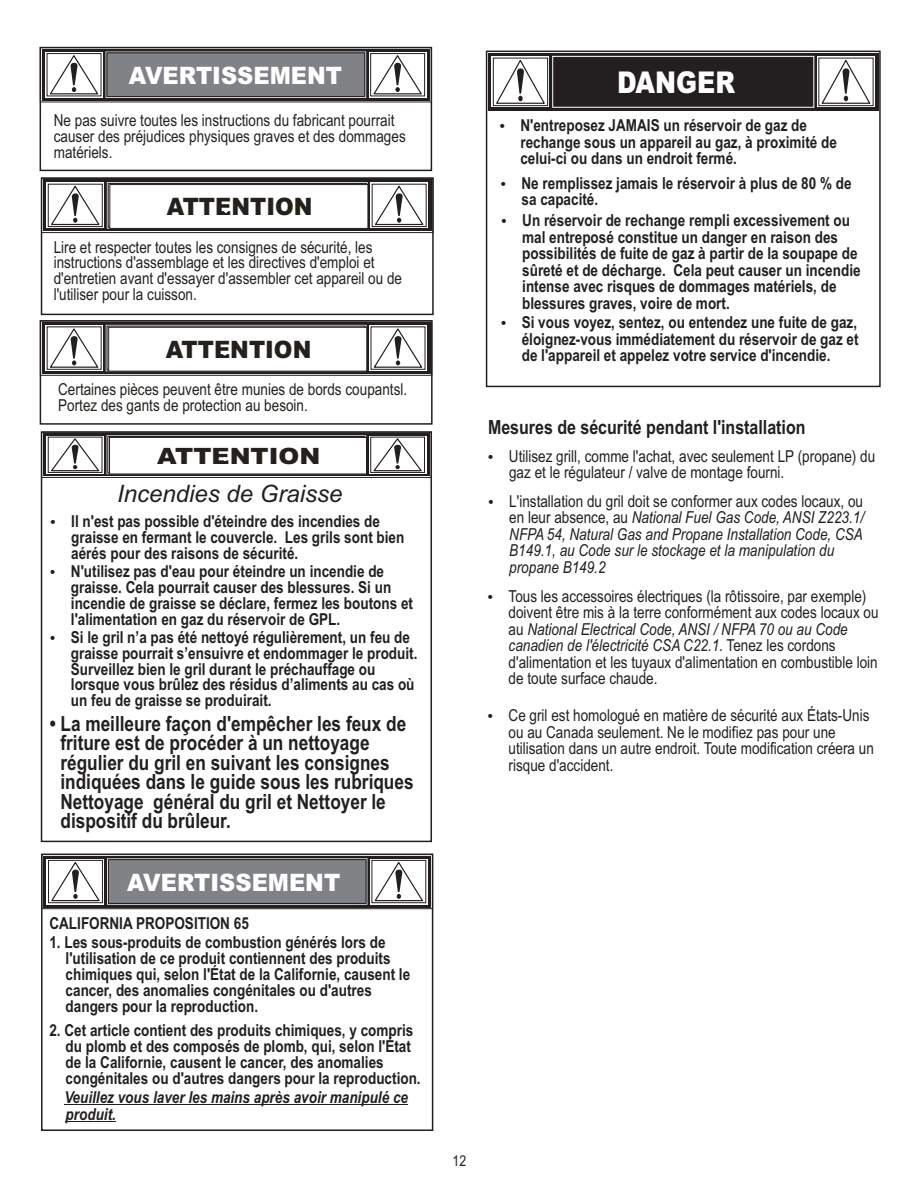
<style>
.page{position:relative;width:918px;height:1188px;background:#fff}
.page>*{position:absolute;margin:0;border:0;box-sizing:border-box;transform-origin:0 0}
.t1{font:900 30px "Arial";color:#fff;scale:.84 1}
.t2{font:900 24px "Arial";color:#fff;scale:.94 1}
.t3{font:900 24px "Arial";color:#24211d;scale:.94 1}
.t4{font:italic 24px "Arial";color:#231f20}
.t5{font:900 22.5px "Arial";color:#24211d;scale:1.12 1}
.t6{font:700 21px/19.5px "Arial Narrow";color:#231f20}
.t7{font:700 19.5px "Arial Narrow";color:#231f20}
.t8{font:700 16.5px/16.5px "Arial Narrow";color:#231f20}
.t9{font:16.5px/16.5px "Arial Narrow";color:#231f20}
.t10{font:italic 16.5px/16.5px "Arial Narrow";color:#231f20}
.t11{font:16.5px/15.9px "Arial Narrow";color:#24211d}
.t12{font:italic 700 16.5px/17.1px "Arial Narrow";color:#231f20}
.t13{font:15px "Arial Narrow";color:#231f20}
.s1{font-style:normal}
.s2{font-style:italic}
</style>
<div class="page">
<div style="left:40px;top:47px;width:392px;height:55px;border:1px solid #231f20"></div>
<div style="left:40px;top:47px;width:392px;height:124px;border:2px solid #231f20"></div>
<svg style="left:42px;top:49px;width:388px;height:51px;background:#3c3839"></svg>
<div style="left:45px;top:52px;width:58px;height:45px;background:linear-gradient(to bottom,#8c8a8a,#8c8a8a)"></div>
<div style="left:47px;top:53px;width:54px;height:43px;border:1px solid #231f20"></div>
<svg style="left:369px;top:52px;width:57px;height:45px"></svg>
<div style="left:370px;top:53px;width:55px;height:43px;border:1px solid #231f20"></div>
<div style="left:106px;top:52px;width:260px;height:46px;border:1px solid #fff"></div>
<svg style="left:372px;top:54px;width:51px;height:41px"></svg>
<svg style="left:48px;top:54px;width:52px;height:41px"></svg>
<div style="left:107px;top:52px;width:258px;height:45px;background:#808285;border:1px solid #231f20"></div>
<div style="left:41px;top:432px;width:391px;height:46px;border:1px solid #231f20"></div>
<div style="left:41px;top:431px;width:391px;height:411px;border:2px solid #231f20"></div>
<svg style="left:43px;top:433px;width:387px;height:43px;background:#3d393a"></svg>
<div style="left:47px;top:436px;width:57px;height:38px;background:#8d8b8b"></div>
<div style="left:48px;top:437px;width:54px;height:36px;border:1px solid #231f20"></div>
<svg style="left:369px;top:436px;width:57px;height:38px"></svg>
<div style="left:370px;top:437px;width:55px;height:36px;border:1px solid #231f20"></div>
<svg style="left:372px;top:437px;width:52px;height:35px"></svg>
<svg style="left:49px;top:437px;width:52px;height:35px;background:#dcdcdc"></svg>
<svg style="left:108px;top:436px;width:257px;height:37px"></svg>
<div style="left:109px;top:437px;width:258px;height:37px;background:#fff;border:1px solid #231f20"></div>
<div style="left:41px;top:178px;width:392px;height:55px;border:1px solid #231f20"></div>
<div style="left:41px;top:177px;width:393px;height:138px;border:2px solid #231f20"></div>
<div style="left:43px;top:180px;width:388px;height:51px;background:#231f20"></div>
<svg style="left:47px;top:183px;width:57px;height:45px"></svg>
<div style="left:48px;top:184px;width:55px;height:43px;border:1px solid #231f20"></div>
<div style="left:370px;top:183px;width:58px;height:45px;background:#b0afaf"></div>
<div style="left:372px;top:184px;width:55px;height:43px;border:1px solid #231f20"></div>
<div style="left:107px;top:182px;width:261px;height:46px;border:1px solid #fff"></div>
<svg style="left:373px;top:185px;width:52px;height:41px;background:#e1e1e1"></svg>
<svg style="left:49px;top:185px;width:52px;height:41px;background:#e1e1e1"></svg>
<svg style="left:108px;top:183px;width:259px;height:45px"></svg>
<div style="left:109px;top:184px;width:259px;height:45px;background:#fff;border:1px solid #231f20"></div>
<div style="left:40px;top:320px;width:392px;height:56px;border:1px solid #231f20"></div>
<div style="left:40px;top:320px;width:393px;height:105px;border:2px solid #231f20"></div>
<svg style="left:42px;top:322px;width:388px;height:52px;background:#332f30"></svg>
<svg style="left:45px;top:325px;width:58px;height:46px"></svg>
<div style="left:47px;top:327px;width:55px;height:43px;border:1px solid #231f20"></div>
<svg style="left:369px;top:325px;width:58px;height:46px"></svg>
<div style="left:371px;top:327px;width:54px;height:43px;border:1px solid #231f20"></div>
<svg style="left:372px;top:327px;width:52px;height:41px"></svg>
<svg style="left:48px;top:327px;width:52px;height:41px"></svg>
<svg style="left:107px;top:326px;width:259px;height:44px"></svg>
<div style="left:108px;top:327px;width:259px;height:45px;background:#fff;border:1px solid #231f20"></div>
<div style="left:41px;top:854px;width:392px;height:55px;border:1px solid #231f20"></div>
<div style="left:41px;top:854px;width:392px;height:277px;border:2px solid #231f20"></div>
<svg style="left:43px;top:856px;width:388px;height:51px;background:#4f4c4d"></svg>
<svg style="left:47px;top:859px;width:57px;height:45px"></svg>
<div style="left:48px;top:860px;width:55px;height:43px;border:1px solid #231f20"></div>
<div style="left:370px;top:859px;width:57px;height:45px;background:#797677"></div>
<div style="left:372px;top:860px;width:54px;height:43px;border:1px solid #231f20"></div>
<svg style="left:373px;top:861px;width:52px;height:41px;background:#e1e1e1"></svg>
<svg style="left:50px;top:861px;width:51px;height:41px"></svg>
<div style="left:108px;top:859px;width:258px;height:45px;background:#808285;border:1px solid #231f20"></div>
<hr style="left:64px;top:1104px;width:344px;height:1px;background:#231f20">
<hr style="left:66px;top:1121px;width:50px;height:1px;background:#231f20">
<div style="left:486px;top:51px;width:395px;height:336px;border:2px solid #231f20"></div>
<div style="left:488px;top:53px;width:390px;height:58px;background:#231f20"></div>
<div style="left:492px;top:56px;width:57px;height:51px;background:#a1a0a0"></div>
<div style="left:493px;top:58px;width:55px;height:48px;border:1px solid #231f20"></div>
<div style="left:817px;top:56px;width:58px;height:51px;background:linear-gradient(to bottom,#757373,#757373)"></div>
<div style="left:818px;top:58px;width:55px;height:48px;border:1px solid #231f20"></div>
<div style="left:552px;top:56px;width:262px;height:52px;border:1px solid #fff"></div>
<svg style="left:820px;top:59px;width:52px;height:45px;background:#e2e1e1"></svg>
<svg style="left:495px;top:59px;width:51px;height:45px;background:#e1e1e1"></svg>
<h2 class="t2" style="left:129px;top:67px;width:228px">AVERTISSEMENT</h2>
<p class="t11" style="left:54px;top:114px;width:353px">Ne pas suivre toutes les instructions du fabricant pourrait causer des préjudices physiques graves et des dommages matériels.</p>
<h2 class="t3" style="left:167px;top:198px;width:156px">ATTENTION</h2>
<p class="t9" style="left:54px;top:240px;width:350px;line-height:15.9px">Lire et respecter toutes les consignes de sécurité, les instructions d'assemblage et les directives d'emploi et d'entretien avant d'essayer d'assembler cet appareil ou de l'utiliser pour la cuisson.</p>
<h2 class="t3" style="left:166px;top:341px;width:156px">ATTENTION</h2>
<p class="t11" style="left:58px;top:382px;width:350px">Certaines pièces peuvent être munies de bords coupantsl.<br>Portez des gants de protection au besoin.</p>
<h3 class="t5" style="left:157px;top:448px;width:147px">ATTENTION</h3>
<h2 class="t4" style="left:117px;top:484px;width:227px">Incendies de Graisse</h2>
<p class="t8" style="left:71px;top:515px;width:335px;line-height:15.8px;text-indent:-21px">• Il n'est pas possible d'éteindre des incendies de graisse en fermant le couvercle. Les grils sont bien aérés pour des raisons de sécurité.</p>
<p class="t8" style="left:71px;top:565px;width:344px;line-height:15.9px;text-indent:-21px">• N'utilisez pas d'eau pour éteindre un incendie de graisse. Cela pourrait causer des blessures. Si un incendie de graisse se déclare, fermez les boutons et l'alimentation en gaz du réservoir de GPL.</p>
<p class="t8" style="left:71px;top:631px;width:348px;line-height:15.8px;text-indent:-21px">• Si le gril n’a pas été nettoyé régulièrement, un feu de graisse pourrait s’ensuivre et endommager le produit.<br>Surveillez bien le gril durant le préchauffage ou lorsque vous brûlez des résidus d’aliments au cas où un feu de graisse se produirait.</p>
<p class="t6" style="left:60px;top:716px;width:355px;text-indent:-11px">• La meilleure façon d'empêcher les feux de friture est de procéder à un nettoyage régulier du gril en suivant les consignes indiquées dans le guide sous les rubriques Nettoyage général du gril et Nettoyer le dispositif du brûleur.</p>
<h2 class="t2" style="left:127px;top:874px;width:228px">AVERTISSEMENT</h2>
<p class="t8" style="left:49px;top:917px;width:201px">CALIFORNIA PROPOSITION 65</p>
<p class="t8" style="left:66px;top:936px;width:346px;line-height:16px;text-indent:-16px">1. Les sous-produits de combustion générés lors de l'utilisation de ce produit contiennent des produits chimiques qui, selon l'État de la Californie, causent le cancer, des anomalies congénitales ou d'autres dangers pour la reproduction.</p>
<p class="t8" style="left:66px;top:1024px;width:357px;line-height:16px;text-indent:-16px">2. Cet article contient des produits chimiques, y compris du plomb et des composés de plomb, qui, selon l'État de la Californie, causent le cancer, des anomalies congénitales ou d'autres dangers pour la reproduction.</p>
<p class="t12" style="left:64px;top:1090px;width:345px">Veuillez vous laver les mains après avoir manipulé ce produit.</p>
<h1 class="t1" style="left:617px;top:72px;width:142px">DANGER</h1>
<p class="t8" style="left:520px;top:119px;width:318px;text-indent:-21px">• N'entreposez JAMAIS un réservoir de gaz de rechange sous un appareil au gaz, à proximité de celui-ci ou dans un endroit fermé.</p>
<p class="t8" style="left:522px;top:176px;width:332px;text-indent:-21px">• Ne remplissez jamais le réservoir à plus de 80 % de sa capacité.</p>
<p class="t8" style="left:522px;top:214px;width:340px;text-indent:-21px">• Un réservoir de rechange rempli excessivement ou mal entreposé constitue un danger en raison des possibilités de fuite de gaz à partir de la soupape de sûreté et de décharge. Cela peut causer un incendie intense avec risques de dommages matériels, de blessures graves, voire de mort.</p>
<p class="t8" style="left:522px;top:316px;width:338px;text-align:justify;text-indent:-21px">• Si vous voyez, sentez, ou entendez une fuite de gaz, éloignez-vous immédiatement du réservoir de gaz et de l'appareil et appelez votre service d'incendie.</p>
<p class="t7" style="left:488px;top:420px;width:319px">Mesures de sécurité pendant l'installation</p>
<p class="t9" style="left:509px;top:449px;width:368px;text-indent:-22px">• Utilisez grill, comme l'achat, avec seulement LP (propane) du gaz et le régulateur / valve de montage fourni.</p>
<p class="t10" style="left:509px;top:494px;width:356px;text-indent:-21px">• <span class="s1">L'installation du gril doit se conformer aux codes locaux, ou en leur absence, au</span> National Fuel Gas Code, ANSI Z223.1/ NFPA 54, Natural Gas and Propane Installation Code, CSA B149.1, au Code sur le stockage et la manipulation du propane B149.2</p>
<p class="t9" style="left:509px;top:589px;width:372px;text-indent:-21px">• Tous les accessoires électriques (la rôtissoire, par exemple) doivent être mis à la terre conformément aux codes locaux ou au <span class="s2">National Electrical Code, ANSI / NFPA 70 ou au Code canadien de l'électricité CSA C22.1.</span> Tenez les cordons d'alimentation et les tuyaux d'alimentation en combustible loin de toute surface chaude.</p>
<p class="t9" style="left:509px;top:709px;width:367px;text-indent:-21px">• Ce gril est homologué en matière de sécurité aux États-Unis ou au Canada seulement. Ne le modifiez pas pour une utilisation dans un autre endroit. Toute modification créera un risque d'accident.</p>
<p class="t13" style="left:453px;top:1155px;width:15px">12</p>
</div>
